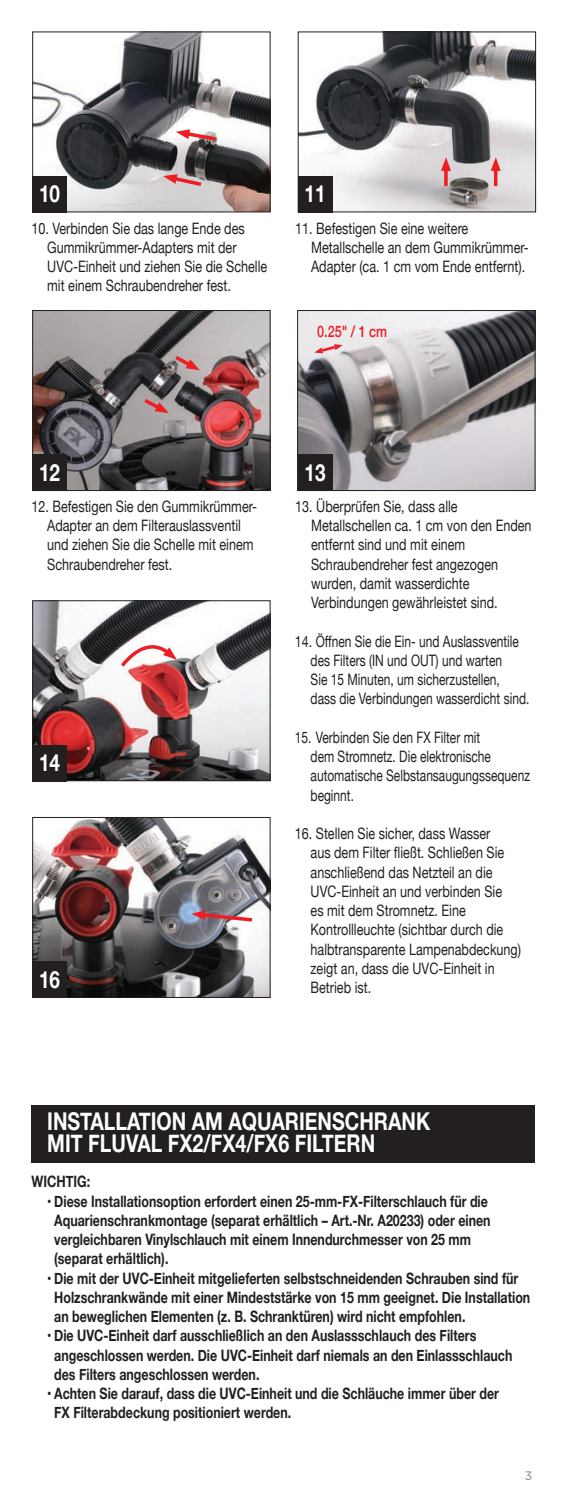
<style>
.page{position:relative;width:567px;height:1512px;background:#fff}
.page>*{position:absolute;margin:0;border:0;box-sizing:border-box;transform-origin:0 0}
.t1{font:700 24.5px/22.8px "Helvetica Neue";color:#fff;scale:.8 1}
.t2{font:700 23.62px "Helvetica Neue";color:#fff;scale:.8 1}
.t3{font:15.75px/19.2px "Helvetica Neue";color:#231f20;scale:.8 1}
.t4{font:700 15.75px/19.2px "Helvetica Neue";color:#231f20;scale:.79 1}
.t5{font:15.75px/19.2px "Helvetica Neue";color:#231f20;scale:.79 1}
.t6{font:15.75px/19.2px "Helvetica Neue";color:#231f20;scale:.76 1}
.t7{font:500 15.75px "Helvetica Neue";color:#ee1d23;scale:.8 1}
.t8{font:700 15.75px "Helvetica Neue";color:#231f20;scale:.8 1}
.t9{font:12.25px "Gotham";color:#808285}
</style>
<div class="page">
<img style="left:299px;top:312px;width:235px;height:177px">
<div style="left:297px;top:310px;width:239px;height:181px;border:1px solid #231f20"></div>
<svg style="left:314px;top:344px;width:29px;height:10px"></svg>
<img style="left:34px;top:312px;width:235px;height:177px">
<div style="left:32px;top:310px;width:239px;height:181px;border:1px solid #231f20"></div>
<div style="left:32px;top:1105px;width:504px;height:58px;background:#231f20"></div>
<div style="left:32px;top:455px;width:35px;height:36px;background:#231f20"></div>
<img style="left:34px;top:602px;width:235px;height:177px">
<div style="left:32px;top:600px;width:239px;height:181px;border:1px solid #231f20"></div>
<div style="left:32px;top:745px;width:35px;height:36px;background:#231f20"></div>
<div style="left:298px;top:455px;width:35px;height:36px;background:#231f20"></div>
<svg style="left:140px;top:396px;width:29px;height:17px"></svg>
<svg style="left:171px;top:353px;width:29px;height:17px"></svg>
<svg style="left:117px;top:640px;width:60px;height:30px"></svg>
<img style="left:34px;top:34px;width:235px;height:176px">
<div style="left:32px;top:32px;width:239px;height:180px;border:1px solid #231f20"></div>
<div style="left:32px;top:176px;width:35px;height:36px;background:#231f20"></div>
<img style="left:300px;top:34px;width:234px;height:176px">
<div style="left:298px;top:32px;width:238px;height:180px;border:1px solid #231f20"></div>
<div style="left:298px;top:176px;width:35px;height:36px;background:#231f20"></div>
<svg style="left:163px;top:174px;width:42px;height:14px"></svg>
<svg style="left:176px;top:129px;width:44px;height:14px"></svg>
<svg style="left:444px;top:171px;width:4px;height:15px"></svg>
<svg style="left:441px;top:157px;width:10px;height:14px"></svg>
<svg style="left:494px;top:171px;width:4px;height:15px"></svg>
<svg style="left:491px;top:157px;width:10px;height:14px"></svg>
<img style="left:34px;top:819px;width:235px;height:177px">
<div style="left:32px;top:817px;width:239px;height:181px;border:1px solid #231f20"></div>
<div style="left:32px;top:962px;width:35px;height:36px;background:#231f20"></div>
<svg style="left:192px;top:910px;width:64px;height:14px"></svg>
<h2 class="t2" style="left:39px;top:175px;width:28px">10</h2>
<h2 class="t2" style="left:305px;top:175px;width:28px">11</h2>
<p class="t3" style="left:47px;top:219px;width:277px;text-indent:-16px">10. Verbinden Sie das lange Ende des Gummikrümmer-Adapters mit der UVC-Einheit und ziehen Sie die Schelle mit einem Schraubendreher fest.</p>
<p class="t3" style="left:311px;top:219px;width:274px;text-indent:-16px">11. Befestigen Sie eine weitere<br>Metallschelle an dem Gummikrümmer-<br>Adapter (ca. 1 cm vom Ende entfernt).</p>
<h2 class="t2" style="left:39px;top:454px;width:28px">12</h2>
<p class="t7" style="left:317px;top:319px;width:89px">0.25" / 1 cm</p>
<h2 class="t2" style="left:305px;top:454px;width:28px">13</h2>
<p class="t3" style="left:47px;top:498px;width:264px;text-indent:-16px">12. Befestigen Sie den Gummikrümmer-Adapter an dem Filterauslassventil und ziehen Sie die Schelle mit einem Schraubendreher fest.</p>
<p class="t3" style="left:311px;top:498px;width:277px;text-indent:-16px">13. Überprüfen Sie, dass alle<br>Metallschellen ca. 1 cm von den Enden entfernt sind und mit einem<br>Schraubendreher fest angezogen wurden, damit wasserdichte<br>Verbindungen gewährleistet sind.</p>
<h2 class="t2" style="left:39px;top:744px;width:28px">14</h2>
<h2 class="t2" style="left:39px;top:961px;width:28px">16</h2>
<p class="t5" style="left:311px;top:632px;width:279px;text-indent:-16px">14. Öffnen Sie die Ein- und Auslassventile des Filters (IN und OUT) und warten<br>Sie 15 Minuten, um sicherzustellen,<br>dass die Verbindungen wasserdicht sind.</p>
<p class="t6" style="left:311px;top:729px;width:290px;text-indent:-16px">15. Verbinden Sie den FX Filter mit<br>dem Stromnetz. Die elektronische automatische Selbstansaugungssequenz beginnt.</p>
<p class="t3" style="left:311px;top:825px;width:265px;text-indent:-16px">16. Stellen Sie sicher, dass Wasser<br>aus dem Filter fließt. Schließen Sie anschließend das Netzteil an die<br>UVC-Einheit an und verbinden Sie<br>es mit dem Stromnetz. Eine<br>Kontrollleuchte (sichtbar durch die halbtransparente Lampenabdeckung) zeigt an, dass die UVC-Einheit in<br>Betrieb ist.</p>
<h1 class="t1" style="left:47px;top:1110px;width:480px">INSTALLATION AM AQUARIENSCHRANK<br>MIT FLUVAL FX2/FX4/FX6 FILTERN</h1>
<p class="t8" style="left:32px;top:1169px;width:75px">WICHTIG:</p>
<p class="t4" style="left:54px;top:1192px;width:554px;text-indent:-7px">• Diese Installationsoption erfordert einen 25-mm-FX-Filterschlauch für die Aquarienschrankmontage (separat erhältlich – Art.-Nr. A20233) oder einen vergleichbaren Vinylschlauch mit einem Innendurchmesser von 25 mm (separat erhältlich).</p>
<p class="t4" style="left:54px;top:1269px;width:604px;text-indent:-7px">• Die mit der UVC-Einheit mitgelieferten selbstschneidenden Schrauben sind für<br>Holzschrankwände mit einer Mindeststärke von 15 mm geeignet. Die Installation an beweglichen Elementen (z. B. Schranktüren) wird nicht empfohlen.</p>
<p class="t4" style="left:54px;top:1327px;width:582px;text-indent:-7px">• Die UVC-Einheit darf ausschließlich an den Auslassschlauch des Filters angeschlossen werden. Die UVC-Einheit darf niemals an den Einlassschlauch des Filters angeschlossen werden.</p>
<p class="t4" style="left:54px;top:1384px;width:565px;text-indent:-7px">• Achten Sie darauf, dass die UVC-Einheit und die Schläuche immer über der<br>FX Filterabdeckung positioniert werden.</p>
<p class="t9" style="left:525px;top:1467px;width:9px">3</p>
</div>
